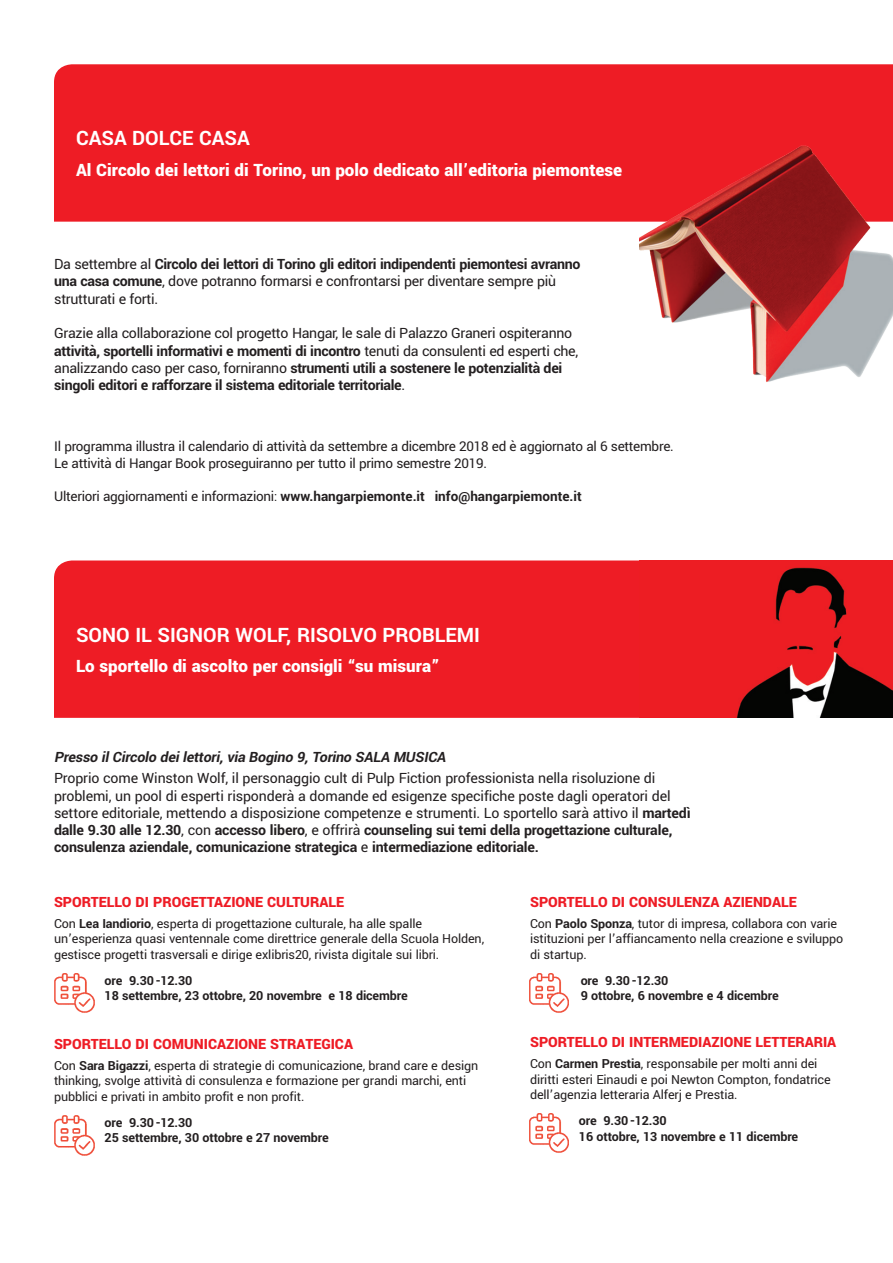
<style>
.page{position:relative;width:893px;height:1263px;background:#fff}
.page>*{position:absolute;margin:0;border:0;box-sizing:border-box;transform-origin:0 0}
.t1{font:700 22.05px "Yantramanav";color:#fff}
.t2{font:900 18.9px "Yantramanav";color:#fff}
.t3{font:15.75px/17.2px "Yantramanav";letter-spacing:-.01em;color:#231f20}
.t4{font:700 15.75px/17.4px "Yantramanav";letter-spacing:-.02em;color:#231f20}
.t5{font:900 15.75px "Yantramanav";color:#ee1c25}
.t6{font:italic 700 15.75px "Yantramanav";color:#231f20}
.t7{font:15px "Yantramanav";letter-spacing:-.02em;color:#231f20}
.t8{font:700 15px "Yantramanav";color:#231f20}
.t9{font:13.95px/15.8px "Yantramanav";letter-spacing:-.01em;color:#231f20}
.t10{font:700 13.95px "Yantramanav";letter-spacing:-.01em;color:#231f20}
.s1{font-weight:700}
.s2{font-weight:400}
</style>
<div class="page">
<img style="left:54px;top:973px;width:41px;height:40px">
<img style="left:529px;top:973px;width:40px;height:40px">
<img style="left:54px;top:1115px;width:41px;height:41px">
<img style="left:529px;top:1113px;width:40px;height:40px">
<div style="left:54px;top:560px;width:585px;height:158px;background:#ee1c25"></div>
<img style="left:639px;top:560px;width:254px;height:158px">
<div style="left:54px;top:64px;width:839px;height:158px;background:#ee1c25"></div>
<img style="left:639px;top:136px;width:254px;height:246px">
<p class="t1" style="left:76px;top:125px;width:175px">CASA DOLCE CASA</p>
<p class="t2" style="left:76px;top:158px;width:548px">Al Circolo dei lettori di Torino, un polo dedicato all’editoria piemontese</p>
<p class="t3" style="left:54px;top:256px;width:528px">Da settembre al <span class="s1">Circolo dei lettori di Torino gli editori indipendenti piemontesi avranno una casa comune</span>, dove potranno formarsi e confrontarsi per diventare sempre più strutturati e forti.</p>
<p class="t4" style="left:54px;top:325px;width:526px"><span class="s2">Grazie alla collaborazione col progetto Hangar, le sale di Palazzo Graneri ospiteranno </span>attività, sportelli informativi e momenti di incontro <span class="s2">tenuti da consulenti ed esperti che, analizzando caso per caso, forniranno</span> strumenti utili a sostenere le potenzialità dei singoli editori e rafforzare il sistema editoriale territoriale<span class="s2">.</span></p>
<p class="t7" style="left:54px;top:437px;width:621px">Il programma illustra il calendario di attività da settembre a dicembre 2018 ed è aggiornato al 6 settembre.</p>
<p class="t7" style="left:54px;top:453px;width:434px">Le attività di Hangar Book proseguiranno per tutto il primo semestre 2019.</p>
<p class="t8" style="left:54px;top:487px;width:529px"><span class="s2">Ulteriori aggiornamenti e informazioni:</span> www.hangarpiemonte.it info@hangarpiemonte.it</p>
<p class="t1" style="left:76px;top:621px;width:406px">SONO IL SIGNOR WOLF, RISOLVO PROBLEMI</p>
<p class="t2" style="left:76px;top:654px;width:365px">Lo sportello di ascolto per consigli “su misura”</p>
<p class="t6" style="left:54px;top:747px;width:397px">Presso ilCircolo deilettori,via Bogino 9,Torino SALA MUSICA</p>
<p class="t3" style="left:54px;top:770px;width:638px">Proprio come Winston Wolf, il personaggio cult di Pulp Fiction professionista nella risoluzione di problemi, un pool di esperti risponderà a domande ed esigenze specifiche poste dagli operatori del settore editoriale, mettendo a disposizione competenze e strumenti. Lo sportello sarà attivo il <span class="s1">martedì dalle 9.30 alle 12.30</span>, con <span class="s1">accesso libero</span>, e offrirà <span class="s1">counseling sui temi della progettazione culturale, consulenza aziendale, comunicazione strategica</span> e <span class="s1">intermediazione editoriale.</span></p>
<p class="t5" style="left:54px;top:892px;width:292px">SPORTELLO DI PROGETTAZIONE CULTURALE</p>
<p class="t9" style="left:54px;top:915px;width:432px">Con <span class="s1">Lea Iandiorio</span>, esperta di progettazione culturale, ha alle spalle un’esperienza quasi ventennale come direttrice generale della Scuola Holden, gestisce progetti trasversali e dirige exlibris20, rivista digitale sui libri.</p>
<p class="t10" style="left:105px;top:972px;width:89px">ore 9.30-12.30</p>
<p class="t10" style="left:105px;top:987px;width:305px">18 settembre, 23 ottobre, 20 novembre e 18 dicembre</p>
<p class="t5" style="left:54px;top:1034px;width:300px">SPORTELLO DI COMUNICAZIONE STRATEGICA</p>
<p class="t9" style="left:54px;top:1058px;width:426px">Con <span class="s1">Sara Bigazzi</span>, esperta di strategie di comunicazione, brand care e design thinking, svolge attività di consulenza e formazione per grandi marchi, enti pubblici e privati in ambito profit e non profit.</p>
<p class="t10" style="left:105px;top:1114px;width:89px">ore 9.30-12.30</p>
<p class="t10" style="left:105px;top:1129px;width:226px">25 settembre, 30 ottobre e 27 novembre</p>
<p class="t5" style="left:530px;top:892px;width:268px">SPORTELLO DI CONSULENZA AZIENDALE</p>
<p class="t9" style="left:530px;top:915px;width:315px">Con <span class="s1">Paolo Sponza</span>, tutor di impresa, collabora con varie istituzioni per l’affiancamento nella creazione e sviluppo di startup.</p>
<p class="t10" style="left:581px;top:972px;width:89px">ore 9.30-12.30</p>
<p class="t10" style="left:581px;top:987px;width:200px">9 ottobre, 6 novembre e 4 dicembre</p>
<p class="t5" style="left:530px;top:1032px;width:308px">SPORTELLO DI INTERMEDIAZIONE LETTERARIA</p>
<p class="t9" style="left:530px;top:1056px;width:302px">Con <span class="s1">Carmen Prestia</span>, responsabile per molti anni dei diritti esteri Einaudi e poi Newton Compton, fondatrice dell’agenzia letteraria Alferj e Prestia.</p>
<p class="t10" style="left:579px;top:1112px;width:89px">ore 9.30-12.30</p>
<p class="t10" style="left:579px;top:1128px;width:221px">16 ottobre, 13 novembre e 11 dicembre</p>
</div>
